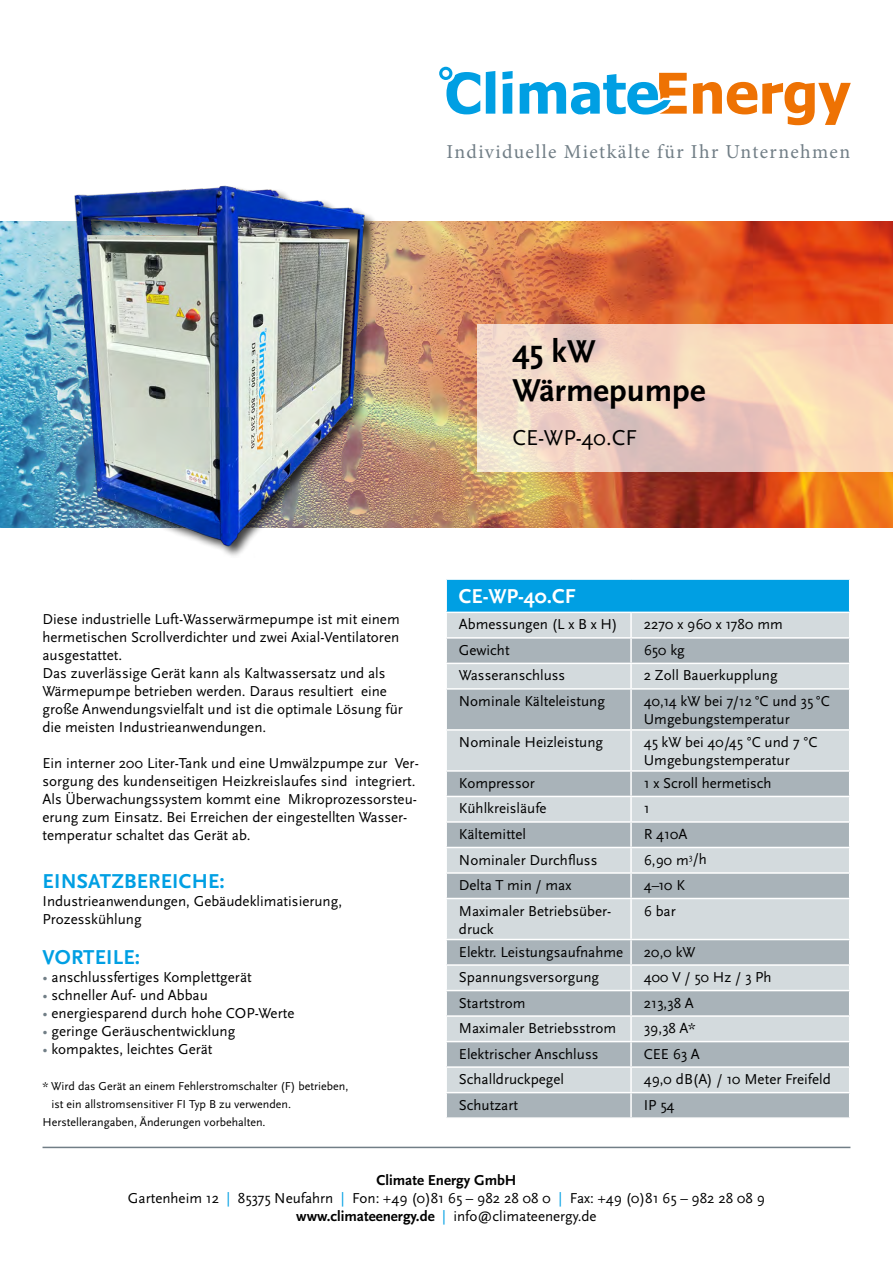
<style>
.page{position:relative;width:893px;height:1263px;background:#fff}
.page>*{position:absolute;margin:0;border:0;box-sizing:border-box;transform-origin:0 0}
.t1{font:700 33px/39.6px "Scala Sans Pro";color:#000}
.t2{font:22.5px "Scala Sans Pro";color:#000}
.t3{font:700 21px "Scala Sans Pro";letter-spacing:.01em;color:#009fe3}
.t4{font:700 21px "Scala Sans Pro";color:#fff}
.t5{font:19.8px "Minion Pro";letter-spacing:.07em;color:#717e86}
.t6{font:15px/18px "Scala Sans Pro";color:#000}
.t7{font:12px "Scala Sans Pro";color:#000}
.s1{color:#717e86}
.s2{font-weight:700}
.s3{color:#009fe3}
</style>
<div class="page">
<img style="left:0;top:221px;width:893px;height:306px">
<hr style="left:43px;top:1147px;width:807px;height:1px;background:#717e86">
<svg style="left:502px;top:71px;width:11px;height:43px"></svg>
<svg style="left:486px;top:71px;width:9px;height:43px"></svg>
<svg style="left:693px;top:82px;width:158px;height:43px"></svg>
<svg style="left:520px;top:73px;width:167px;height:42px"></svg>
<svg style="left:439px;top:67px;width:41px;height:47px"></svg>
<div style="left:446px;top:579px;width:404px;height:33px;background:#009fe3"></div>
<div style="left:447px;top:613px;width:402px;height:24px;background:#d3dadd"></div>
<svg style="left:447px;top:639px;width:402px;height:478px;background:#bec6cb"></svg>
<hr style="left:445px;top:578px;width:186px;height:2px;background:#fff">
<hr style="left:445px;top:580px;width:2px;height:32px;background:#fff">
<hr style="left:631px;top:578px;width:219px;height:2px;background:#fff">
<hr style="left:849px;top:580px;width:1px;height:32px;background:#fff">
<hr style="left:630px;top:613px;width:2px;height:24px;background:#fff">
<hr style="left:630px;top:639px;width:2px;height:24px;background:#fff">
<hr style="left:445px;top:663px;width:186px;height:1px;background:#fff">
<hr style="left:631px;top:663px;width:219px;height:1px;background:#fff">
<hr style="left:630px;top:664px;width:2px;height:24px;background:#fff">
<hr style="left:445px;top:688px;width:186px;height:2px;background:#fff">
<hr style="left:631px;top:688px;width:219px;height:2px;background:#fff">
<hr style="left:630px;top:690px;width:2px;height:39px;background:#fff">
<hr style="left:445px;top:729px;width:186px;height:2px;background:#fff">
<hr style="left:631px;top:729px;width:219px;height:2px;background:#fff">
<hr style="left:630px;top:731px;width:2px;height:39px;background:#fff">
<hr style="left:445px;top:770px;width:186px;height:2px;background:#fff">
<hr style="left:631px;top:770px;width:219px;height:2px;background:#fff">
<hr style="left:630px;top:772px;width:2px;height:24px;background:#fff">
<hr style="left:445px;top:796px;width:186px;height:1px;background:#fff">
<hr style="left:631px;top:796px;width:219px;height:1px;background:#fff">
<hr style="left:630px;top:797px;width:2px;height:24px;background:#fff">
<hr style="left:445px;top:821px;width:186px;height:2px;background:#fff">
<hr style="left:631px;top:821px;width:219px;height:2px;background:#fff">
<hr style="left:630px;top:823px;width:2px;height:24px;background:#fff">
<hr style="left:445px;top:847px;width:186px;height:1px;background:#fff">
<hr style="left:631px;top:847px;width:219px;height:1px;background:#fff">
<hr style="left:630px;top:848px;width:2px;height:24px;background:#fff">
<hr style="left:445px;top:872px;width:186px;height:2px;background:#fff">
<hr style="left:631px;top:872px;width:219px;height:2px;background:#fff">
<hr style="left:630px;top:874px;width:2px;height:24px;background:#fff">
<hr style="left:445px;top:898px;width:186px;height:1px;background:#fff">
<hr style="left:631px;top:898px;width:219px;height:1px;background:#fff">
<hr style="left:630px;top:899px;width:2px;height:40px;background:#fff">
<hr style="left:445px;top:939px;width:186px;height:1px;background:#fff">
<hr style="left:631px;top:939px;width:219px;height:1px;background:#fff">
<hr style="left:630px;top:940px;width:2px;height:24px;background:#fff">
<hr style="left:445px;top:964px;width:186px;height:2px;background:#fff">
<hr style="left:631px;top:964px;width:219px;height:2px;background:#fff">
<hr style="left:630px;top:966px;width:2px;height:24px;background:#fff">
<hr style="left:445px;top:990px;width:186px;height:1px;background:#fff">
<hr style="left:631px;top:990px;width:219px;height:1px;background:#fff">
<hr style="left:630px;top:991px;width:2px;height:24px;background:#fff">
<hr style="left:445px;top:1015px;width:186px;height:2px;background:#fff">
<hr style="left:631px;top:1015px;width:219px;height:2px;background:#fff">
<hr style="left:630px;top:1017px;width:2px;height:24px;background:#fff">
<hr style="left:445px;top:1041px;width:186px;height:1px;background:#fff">
<hr style="left:631px;top:1041px;width:219px;height:1px;background:#fff">
<hr style="left:630px;top:1042px;width:2px;height:24px;background:#fff">
<hr style="left:445px;top:1066px;width:186px;height:2px;background:#fff">
<hr style="left:631px;top:1066px;width:219px;height:2px;background:#fff">
<hr style="left:630px;top:1068px;width:2px;height:24px;background:#fff">
<hr style="left:445px;top:1092px;width:186px;height:1px;background:#fff">
<hr style="left:631px;top:1092px;width:219px;height:1px;background:#fff">
<hr style="left:630px;top:1093px;width:2px;height:24px;background:#fff">
<svg style="left:478px;top:324px;width:415px;height:148px;background:#f1d2bf"></svg>
<img style="left:32px;top:185px;width:385px;height:371px">
<h3 class="t5" style="left:447px;top:139px;width:405px">Individuelle Mietkälte für Ihr Unternehmen</h3>
<h1 class="t1" style="left:512px;top:331px;width:195px">45 kW<br>Wärmepumpe</h1>
<h2 class="t2" style="left:512px;top:425px;width:126px">CE-WP-40.CF</h2>
<p class="t6" style="left:43px;top:610px;width:362px">Diese industrielle Luft-Wasserwärmepumpe ist mit einem hermetischen Scrollverdichter und zwei Axial-Ventilatoren ausgestattet.<br>Das zuverlässige Gerät kann als Kaltwassersatz und als Wärmepumpe betrieben werden. Daraus resultiert eine große Anwendungsvielfalt und ist die optimale Lösung für die meisten Industrieanwendungen.</p>
<p class="t6" style="left:43px;top:754px;width:378px">Ein interner 200 Liter-Tank und eine Umwälzpumpe zur Ver&shy;sorgung des kundenseitigen Heizkreislaufes sind integriert.<br>Als Überwachungssystem kommt eine Mikroprozessorsteu&shy;erung zum Einsatz. Bei Erreichen der eingestellten Wasser&shy;temperatur schaltet das Gerät ab.</p>
<h3 class="t3" style="left:43px;top:869px;width:184px">EINSATZBEREICHE:</h3>
<p class="t6" style="left:43px;top:892px;width:301px">Industrieanwendungen, Gebäudeklimatisierung,<br>Prozesskühlung</p>
<h3 class="t3" style="left:43px;top:945px;width:99px">VORTEILE:</h3>
<p class="t6" style="left:43px;top:968px;width:211px"><span class="s1">•</span> anschlussfertiges Komplettgerät</p>
<p class="t6" style="left:43px;top:986px;width:167px"><span class="s1">•</span> schneller Auf- und Abbau</p>
<p class="t6" style="left:43px;top:1004px;width:253px"><span class="s1">•</span> energiesparend durch hohe COP-Werte</p>
<p class="t6" style="left:43px;top:1022px;width:194px"><span class="s1">•</span> geringe Geräuschentwicklung</p>
<p class="t6" style="left:43px;top:1040px;width:172px"><span class="s1">•</span> kompaktes, leichtes Gerät</p>
<p class="t7" style="left:43px;top:1079px;width:307px">* Wird das Gerät an einem Fehlerstromschalter (F) betrieben,</p>
<p class="t7" style="left:52px;top:1097px;width:241px">ist ein allstromsensitiver FI Typ B zu verwenden.</p>
<p class="t7" style="left:43px;top:1115px;width:225px">Herstellerangaben, Änderungen vorbehalten.</p>
<h3 class="t4" style="left:459px;top:584px;width:118px">CE-WP-40.CF</h3>
<p class="t6" style="left:459px;top:615px;width:160px">Abmessungen (L x B x H)</p>
<p class="t6" style="left:644px;top:615px;width:140px">2270 x 960 x 1780 mm</p>
<p class="t6" style="left:459px;top:641px;width:52px">Gewicht</p>
<p class="t6" style="left:644px;top:641px;width:42px">650 kg</p>
<p class="t6" style="left:459px;top:667px;width:108px">Wasseranschluss</p>
<p class="t6" style="left:644px;top:667px;width:135px">2 Zoll Bauerkupplung</p>
<p class="t6" style="left:459px;top:692px;width:147px">Nominale Kälteleistung</p>
<p class="t6" style="left:644px;top:692px;width:188px">40,14 kW bei 7/12 °C und 35 °C<br>Umgebungstemperatur</p>
<p class="t6" style="left:459px;top:733px;width:146px">Nominale Heizleistung</p>
<p class="t6" style="left:644px;top:733px;width:175px">45 kW bei 40/45 °C und 7 °C<br>Umgebungstemperatur</p>
<p class="t6" style="left:459px;top:774px;width:77px">Kompressor</p>
<p class="t6" style="left:644px;top:774px;width:129px">1 x Scroll hermetisch</p>
<p class="t6" style="left:459px;top:800px;width:89px">Kühlkreisläufe</p>
<p class="t6" style="left:644px;top:800px;width:7px">1</p>
<p class="t6" style="left:459px;top:825px;width:69px">Kältemittel</p>
<p class="t6" style="left:644px;top:825px;width:45px">R 410A</p>
<p class="t6" style="left:459px;top:851px;width:140px">Nominaler Durchfluss</p>
<p class="t6" style="left:644px;top:851px;width:65px">6,90 m<sup>3</sup>/h</p>
<p class="t6" style="left:459px;top:876px;width:114px">Delta T min / max</p>
<p class="t6" style="left:644px;top:876px;width:43px">4–10 K</p>
<p class="t6" style="left:459px;top:902px;width:154px">Maximaler Betriebsüber&shy;druck</p>
<p class="t6" style="left:644px;top:902px;width:34px">6 bar</p>
<p class="t6" style="left:459px;top:943px;width:166px">Elektr. Leistungsaufnahme</p>
<p class="t6" style="left:644px;top:943px;width:53px">20,0 kW</p>
<p class="t6" style="left:459px;top:968px;width:142px">Spannungsversorgung</p>
<p class="t6" style="left:644px;top:968px;width:129px">400 V / 50 Hz / 3 Ph</p>
<p class="t6" style="left:459px;top:994px;width:68px">Startstrom</p>
<p class="t6" style="left:644px;top:994px;width:51px">213,38 A</p>
<p class="t6" style="left:459px;top:1019px;width:159px">Maximaler Betriebsstrom</p>
<p class="t6" style="left:644px;top:1019px;width:53px">39,38 A*</p>
<p class="t6" style="left:459px;top:1045px;width:141px">Elektrischer Anschluss</p>
<p class="t6" style="left:644px;top:1045px;width:57px">CEE 63 A</p>
<p class="t6" style="left:459px;top:1070px;width:107px">Schalldruckpegel</p>
<p class="t6" style="left:644px;top:1070px;width:189px">49,0 dB(A) / 10 Meter Freifeld</p>
<p class="t6" style="left:459px;top:1096px;width:61px">Schutzart</p>
<p class="t6" style="left:644px;top:1096px;width:32px">IP 54</p>
<p class="t6" style="left:128px;top:1171px;width:639px;text-align:center"><span class="s2">Climate Energy GmbH<br></span>Gartenheim 12 <span class="s3">|</span> 85375 Neufahrn <span class="s3">|</span> Fon: +49 (0)81 65 – 982 28 08 0 <span class="s3">|</span> Fax: +49 (0)81 65 – 982 28 08 9 <span class="s2">www.climateenergy.de</span> <span class="s3">|</span> info@climateenergy.de</p>
</div>
